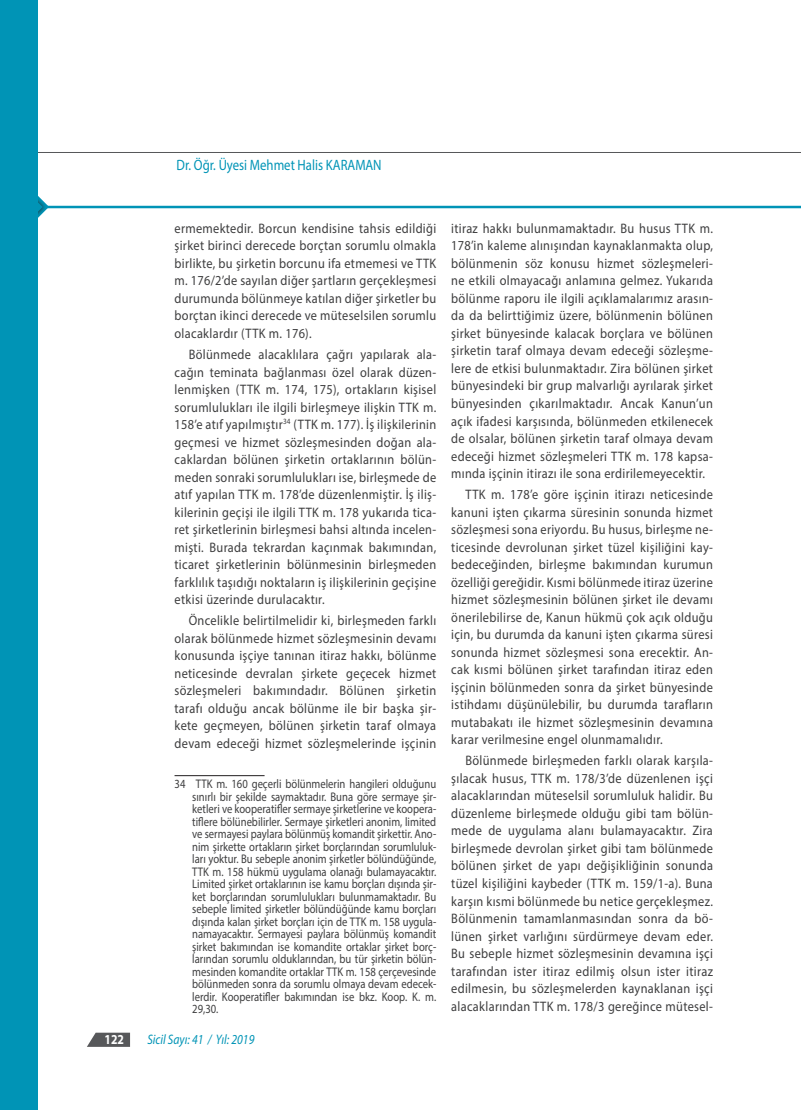
<style>
.page{position:relative;width:801px;height:1110px;background:#fff}
.page>*{position:absolute;margin:0;border:0;box-sizing:border-box;transform-origin:0 0}
.t1{font:15px "Myriad Pro";color:#0094b6;scale:.85 1}
.t2{font:13.75px/17.5px "Myriad Pro";letter-spacing:.025em;color:#3e3e3f;text-align:justify;scale:.9 1}
.t3{font:italic 13.75px "Myriad Pro";color:#0094b6;scale:.85 1}
.t4{font:700 13.75px "Myriad Pro";color:#fff;scale:.85 1}
.t5{font:12.5px/12.5px "Myriad Pro";color:#3e3e3f;text-align:justify;scale:.85 1}
</style>
<div class="page">
<hr style="left:28px;top:152px;width:773px;height:1px;background:#57585a">
<hr style="left:37px;top:206px;width:764px;height:2px;background:#0094b6">
<svg style="left:37px;top:177px;width:12px;height:59px"></svg>
<div style="left:0;top:0;width:37px;height:1109px;background:#0094b6"></div>
<svg style="left:87px;top:1032px;width:43px;height:14px"></svg>
<hr style="left:175px;top:775px;width:90px;height:1px;background:#231f20">
<p class="t1" style="left:177px;top:156px;width:243px">Dr. Öğr. Üyesi Mehmet Halis KARAMAN</p>
<p class="t2" style="left:175px;top:219px;width:292px">ermemektedir. Borcun kendisine tahsis edildiği şirket birinci derecede borçtan sorumlu olmakla birlikte, bu şirketin borcunu ifa etmemesi ve TTK m. 176/2’de sayılan diğer şartların gerçekleşmesi durumunda bölünmeye katılan diğer şirketler bu borçtan ikinci derecede ve müteselsilen sorumlu olacaklardır (TTK m. 176).</p>
<p class="t2" style="left:175px;top:345px;width:292px;text-indent:14px">Bölünmede alacaklılara çağrı yapılarak ala&shy;cağın teminata bağlanması özel olarak düzen&shy;lenmişken (TTK m. 174, 175), ortakların kişisel sorumlulukları ile ilgili birleşmeye ilişkin TTK m.<br>158’e atıf yapılmıştır<sup>34</sup> (TTK m. 177). İş ilişkilerinin geçmesi ve hizmet sözleşmesinden doğan ala&shy;caklardan bölünen şirketin ortaklarının bölün&shy;meden sonraki sorumlulukları ise, birleşmede de atıf yapılan TTK m. 178’de düzenlenmiştir. İş iliş&shy;kilerinin geçişi ile ilgili TTK m. 178 yukarıda tica&shy;ret şirketlerinin birleşmesi bahsi altında incelen&shy;mişti. Burada tekrardan kaçınmak bakımından, ticaret şirketlerinin bölünmesinin birleşmeden farklılık taşıdığı noktaların iş ilişkilerinin geçişine etkisi üzerinde durulacaktır.</p>
<p class="t2" style="left:175px;top:611px;width:292px;text-indent:14px">Öncelikle belirtilmelidir ki, birleşmeden farklı olarak bölünmede hizmet sözleşmesinin devamı konusunda işçiye tanınan itiraz hakkı, bölünme neticesinde devralan şirkete geçecek hizmet sözleşmeleri bakımındadır. Bölünen şirketin tarafı olduğu ancak bölünme ile bir başka şir&shy;kete geçmeyen, bölünen şirketin taraf olmaya devam edeceği hizmet sözleşmelerinde işçinin</p>
<p class="t5" style="left:192px;top:777px;width:288px;text-indent:-18px">34 TTK m. 160 geçerli bölünmelerin hangileri olduğunu sınırlı bir şekilde saymaktadır. Buna göre sermaye şir&shy;ketleri ve kooperatifler sermaye şirketlerine ve koopera&shy;tiflere bölünebilirler. Sermaye şirketleri anonim, limited ve sermayesi paylara bölünmüş komandit şirkettir. Ano&shy;nim şirkette ortakların şirket borçlarından sorumluluk&shy;ları yoktur. Bu sebeple anonim şirketler bölündüğünde, TTK m. 158 hükmü uygulama olanağı bulamayacaktır.<br>Limited şirket ortaklarının ise kamu borçları dışında şir&shy;ket borçlarından sorumlulukları bulunmamaktadır. Bu sebeple limited şirketler bölündüğünde kamu borçları dışında kalan şirket borçları için de TTK m. 158 uygula&shy;namayacaktır. Sermayesi paylara bölünmüş komandit şirket bakımından ise komandite ortaklar şirket borç&shy;larından sorumlu olduklarından, bu tür şirketin bölün&shy;mesinden komandite ortaklar TTK m. 158 çerçevesinde bölünmeden sonra da sorumlu olmaya devam edecek&shy;lerdir. Kooperatifler bakımından ise bkz. Koop. K. m.<br>29,30.</p>
<p class="t4" style="left:105px;top:1029px;width:24px">122</p>
<p class="t3" style="left:147px;top:1030px;width:127px">Sicil Sayı: 41 / Yıl: 2019</p>
<p class="t2" style="left:451px;top:219px;width:292px">itiraz hakkı bulunmamaktadır. Bu husus TTK m.<br>178’in kaleme alınışından kaynaklanmakta olup, bölünmenin söz konusu hizmet sözleşmeleri&shy;ne etkili olmayacağı anlamına gelmez. Yukarıda bölünme raporu ile ilgili açıklamalarımız arasın&shy;da da belirttiğimiz üzere, bölünmenin bölünen şirket bünyesinde kalacak borçlara ve bölünen şirketin taraf olmaya devam edeceği sözleşme&shy;lere de etkisi bulunmaktadır. Zira bölünen şirket bünyesindeki bir grup malvarlığı ayrılarak şirket bünyesinden çıkarılmaktadır. Ancak Kanun’un açık ifadesi karşısında, bölünmeden etkilenecek de olsalar, bölünen şirketin taraf olmaya devam edeceği hizmet sözleşmeleri TTK m. 178 kapsa&shy;mında işçinin itirazı ile sona erdirilemeyecektir.</p>
<p class="t2" style="left:451px;top:485px;width:292px;text-indent:14px">TTK m. 178’e göre işçinin itirazı neticesinde kanuni işten çıkarma süresinin sonunda hizmet sözleşmesi sona eriyordu. Bu husus, birleşme ne&shy;ticesinde devrolunan şirket tüzel kişiliğini kay&shy;bedeceğinden, birleşme bakımından kurumun özelliği gereğidir. Kısmi bölünmede itiraz üzerine hizmet sözleşmesinin bölünen şirket ile devamı önerilebilirse de, Kanun hükmü çok açık olduğu için, bu durumda da kanuni işten çıkarma süresi sonunda hizmet sözleşmesi sona erecektir. An&shy;cak kısmi bölünen şirket tarafından itiraz eden işçinin bölünmeden sonra da şirket bünyesinde istihdamı düşünülebilir, bu durumda tarafların mutabakatı ile hizmet sözleşmesinin devamına karar verilmesine engel olunmamalıdır.</p>
<p class="t2" style="left:451px;top:751px;width:292px;text-indent:14px">Bölünmede birleşmeden farklı olarak karşıla&shy;şılacak husus, TTK m. 178/3’de düzenlenen işçi alacaklarından müteselsil sorumluluk halidir. Bu düzenleme birleşmede olduğu gibi tam bölün&shy;mede de uygulama alanı bulamayacaktır. Zira birleşmede devrolan şirket gibi tam bölünmede bölünen şirket de yapı değişikliğinin sonunda tüzel kişiliğini kaybeder (TTK m. 159/1-a). Buna karşın kısmi bölünmede bu netice gerçekleşmez.<br>Bölünmenin tamamlanmasından sonra da bö&shy;lünen şirket varlığını sürdürmeye devam eder.<br>Bu sebeple hizmet sözleşmesinin devamına işçi tarafından ister itiraz edilmiş olsun ister itiraz edilmesin, bu sözleşmelerden kaynaklanan işçi alacaklarından TTK m. 178/3 gereğince mütesel-</p>
</div>
